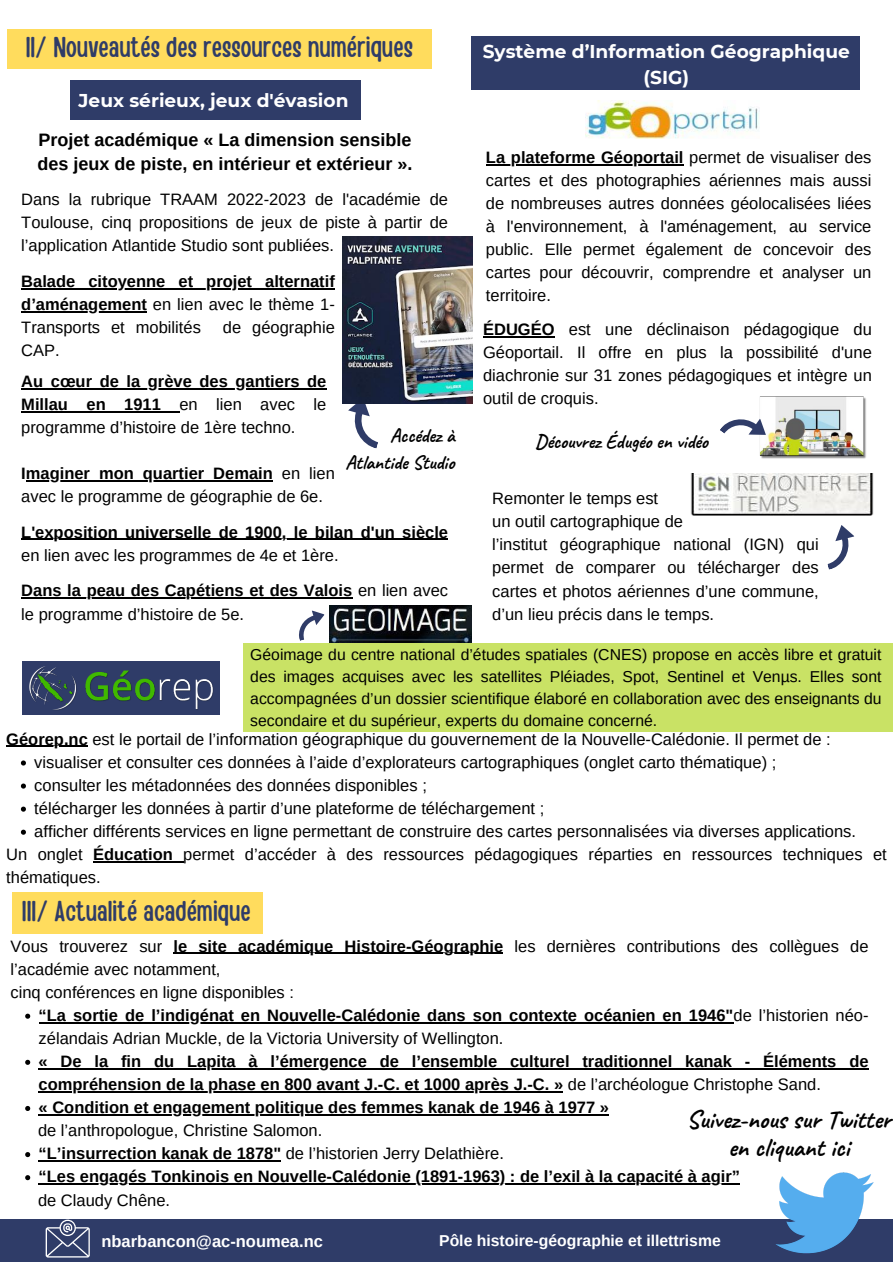
<style>
.page{position:relative;width:893px;height:1263px;background:#fff}
.page>*{position:absolute;margin:0;border:0;box-sizing:border-box;transform-origin:0 0}
.t1{font:28.5px "Handy Casual Condensed";color:#2f3c68}
.t2{font:700 25.58px/28.1px "Caveat";color:#000;text-align:center}
.t3{font:700 19.5px/27px "Caveat";color:#000;text-align:right}
.t4{font:700 18.6px/25.9px "Montserrat";color:#fff;text-align:center}
.t5{font:700 18px/24.8px "Arimo";color:#000}
.t6{font:16.5px/23.1px "Arimo";color:#000;text-align:justify}
.t7{font:700 16.5px/23.1px "Arimo";color:#000}
.t8{font:700 16.5px "Arimo";color:#fff}
.t9{font:15.75px/21.9px "Arimo";color:#000;text-align:justify}
.t10{font:700 15.75px "Arimo";color:#fff}
.s1{font-weight:400}
.s2{font-weight:700}
</style>
<div class="page">
<div style="left:7px;top:29px;width:424px;height:39px;background:#ffdc5d"></div>
<div style="left:70px;top:81px;width:291px;height:39px;background:#2f3c68"></div>
<div style="left:471px;top:36px;width:389px;height:53px;background:#2f3c68"></div>
<div style="left:13px;top:892px;width:250px;height:42px;background:#ffdc5d"></div>
<div style="left:0;top:1219px;width:893px;height:42px;background:#2f3c68"></div>
<img style="left:775px;top:1172px;width:98px;height:81px">
<svg style="left:46px;top:1219px;width:44px;height:38px"></svg>
<svg style="left:342px;top:395px;width:46px;height:54px"></svg>
<img style="left:343px;top:236px;width:129px;height:167px">
<img style="left:585px;top:100px;width:174px;height:39px">
<img style="left:691px;top:473px;width:183px;height:43px">
<svg style="left:827px;top:525px;width:28px;height:45px"></svg>
<img style="left:329px;top:605px;width:142px;height:38px">
<div style="left:22px;top:661px;width:197px;height:54px;background:#2f3c68"></div>
<img style="left:29px;top:666px;width:184px;height:44px">
<img style="left:759px;top:397px;width:107px;height:62px">
<hr style="left:483px;top:336px;width:71px;height:1px;background:#000">
<hr style="left:21px;top:598px;width:331px;height:1px;background:#000">
<svg style="left:720px;top:403px;width:51px;height:51px"></svg>
<svg style="left:299px;top:607px;width:31px;height:34px"></svg>
<div style="left:243px;top:643px;width:650px;height:88px;background:#c9e265"></div>
<svg style="left:25px;top:1014px;width:5px;height:5px"></svg>
<hr style="left:39px;top:1022px;width:694px;height:1px;background:#000">
<svg style="left:25px;top:1060px;width:5px;height:5px"></svg>
<hr style="left:39px;top:1068px;width:829px;height:1px;background:#000">
<hr style="left:39px;top:1091px;width:524px;height:1px;background:#000">
<svg style="left:25px;top:1106px;width:5px;height:5px"></svg>
<hr style="left:39px;top:1114px;width:570px;height:1px;background:#000">
<svg style="left:25px;top:1152px;width:5px;height:5px"></svg>
<hr style="left:39px;top:1160px;width:242px;height:1px;background:#000">
<svg style="left:25px;top:1175px;width:5px;height:5px"></svg>
<hr style="left:39px;top:1183px;width:701px;height:2px;background:#000">
<hr style="left:173px;top:953px;width:330px;height:1px;background:#000">
<hr style="left:486px;top:164px;width:197px;height:1px;background:#000">
<svg style="left:21px;top:760px;width:5px;height:5px"></svg>
<svg style="left:21px;top:783px;width:5px;height:5px"></svg>
<svg style="left:21px;top:806px;width:5px;height:6px"></svg>
<svg style="left:21px;top:830px;width:5px;height:5px"></svg>
<hr style="left:6px;top:746px;width:82px;height:1px;background:#000">
<hr style="left:93px;top:861px;width:90px;height:1px;background:#000">
<hr style="left:21px;top:288px;width:314px;height:1px;background:#000">
<hr style="left:21px;top:311px;width:126px;height:1px;background:#000">
<hr style="left:21px;top:388px;width:305px;height:1px;background:#000">
<hr style="left:21px;top:411px;width:140px;height:1px;background:#000">
<svg style="left:161px;top:411px;width:18px;height:1px"></svg>
<hr style="left:26px;top:480px;width:247px;height:1px;background:#000">
<hr style="left:21px;top:539px;width:427px;height:1px;background:#000">
<p class="t1" style="left:26px;top:28px;width:389px">II/ Nouveautés des ressources numériques</p>
<p class="t4" style="left:79px;top:87px;width:271px">Jeux sérieux, jeux d'évasion</p>
<p class="t5" style="left:37px;top:127px;width:376px">Projet académique « La dimension sensible des jeux de piste, en intérieur et extérieur ».</p>
<p class="t6" style="left:21px;top:188px;width:428px">Dans la rubrique TRAAM 2022-2023 de l'académie de Toulouse, cinq propositions de jeux de piste à partir de l’application Atlantide Studio sont publiées.</p>
<p class="t7" style="left:21px;top:270px;width:315px;text-align:justify">Balade citoyenne et projet alternatif d’aménagement <span class="s1">en lien avec le thème 1- Transports et mobilités</span></p>
<p class="t6" style="left:223px;top:316px;width:113px">de géographie</p>
<p class="t6" style="left:21px;top:339px;width:40px">CAP.</p>
<p class="t6" style="left:21px;top:370px;width:307px"><span class="s2">Au cœur de la grève des gantiers de Millau en 1911</span> en lien avec le programme d’histoire de 1ère techno.</p>
<p class="t6" style="left:21px;top:462px;width:315px"><span class="s2">Imaginer mon quartier Demain</span> en lien avec le programme de géographie de 6e.</p>
<p class="t7" style="left:21px;top:520px;width:428px">L'exposition universelle de 1900, le bilan d'un siècle <span class="s1">en lien avec les programmes de 4e et 1ère.</span></p>
<p class="t3" style="left:345px;top:422px;width:110px">Accédez à<br>Atlantide Studio</p>
<p class="t6" style="left:21px;top:579px;width:428px"><span class="s2">Dans la peau des Capétiens et des Valois</span> en lien avec le programme d’histoire de 5e.</p>
<p class="t4" style="left:483px;top:38px;width:368px">Système d’Information Géographique (SIG)</p>
<p class="t6" style="left:486px;top:146px;width:387px"><span class="s2">La plateforme Géoportail</span> permet de visualiser des cartes et des photographies aériennes mais aussi de nombreuses autres données géolocalisées liées à l'environnement, à l'aménagement, au service public. Elle permet également de concevoir des cartes pour découvrir, comprendre et analyser un territoire.</p>
<p class="t6" style="left:483px;top:318px;width:390px"><span class="s2">ÉDUGÉO</span> est une déclinaison pédagogique du Géoportail. Il offre en plus la possibilité d'une diachronie sur 31 zones pédagogiques et intègre un outil de croquis.</p>
<p class="t3" style="left:535px;top:428px;width:174px">Découvrez Édugéo en vidéo</p>
<p class="t6" style="left:492px;top:487px;width:167px">Remonter le temps est</p>
<p class="t6" style="left:492px;top:510px;width:192px">un outil cartographique de</p>
<p class="t6" style="left:492px;top:533px;width:328px">l’institut géographique national (IGN) qui permet de comparer ou télécharger des cartes et photos aériennes d’une commune, d’un lieu précis dans le temps.</p>
<p class="t9" style="left:250px;top:644px;width:633px">Géoimage du centre national d’études spatiales (CNES) propose en accès libre et gratuit des images acquises avec les satellites Pléiades, Spot, Sentinel et Venµs. Elles sont accompagnées d’un dossier scientifique élaboré en collaboration avec des enseignants du secondaire et du supérieur, experts du domaine concerné.</p>
<p class="t6" style="left:34px;top:750px;width:743px">visualiser et consulter ces données à l’aide d’explorateurs cartographiques (onglet carto thématique) ;</p>
<p class="t6" style="left:34px;top:773px;width:394px">consulter les métadonnées des données disponibles ;</p>
<p class="t6" style="left:34px;top:797px;width:511px">télécharger les données à partir d’une plateforme de téléchargement ;</p>
<p class="t6" style="left:34px;top:820px;width:823px">afficher différents services en ligne permettant de construire des cartes personnalisées via diverses applications.</p>
<p class="t6" style="left:6px;top:727px;width:826px"><span class="s2">Géorep.nc</span> est le portail de l’information géographique du gouvernement de la Nouvelle-Calédonie. Il permet de :</p>
<p class="t6" style="left:6px;top:843px;width:882px">Un onglet <span class="s2">Éducation</span> permet d’accéder à des ressources pédagogiques réparties en ressources techniques et thématiques.</p>
<p class="t1" style="left:22px;top:893px;width:230px">III/ Actualité académique</p>
<p class="t6" style="left:11px;top:934px;width:859px">Vous trouverez sur <span class="s2">le site académique Histoire-Géographie</span> les dernières contributions des collègues de l’académie avec notamment,</p>
<p class="t6" style="left:11px;top:980px;width:285px">cinq conférences en ligne disponibles :</p>
<p class="t6" style="left:39px;top:1004px;width:831px"><span class="s2">“La sortie de l’indigénat en Nouvelle-Calédonie dans son contexte océanien en 1946"</span>de l’historien néo&shy;zélandais Adrian Muckle, de la Victoria University of Wellington.</p>
<p class="t7" style="left:39px;top:1050px;width:831px">« De la fin du Lapita à l’émergence de l’ensemble culturel traditionnel kanak - Éléments de compréhension de la phase en 800 avant J.-C. et 1000 après J.-C. » <span class="s1">de l’archéologue Christophe Sand.</span></p>
<p class="t7" style="left:39px;top:1096px;width:572px">« Condition et engagement politique des femmes kanak de 1946 à 1977 »</p>
<p class="t6" style="left:39px;top:1142px;width:467px"><span class="s2">“L’insurrection kanak de 1878"</span> de l’historien Jerry Delathière.</p>
<p class="t7" style="left:39px;top:1165px;width:703px">“Les engagés Tonkinois en Nouvelle-Calédonie (1891-1963) : de l’exil à la capacité à agir”</p>
<p class="t2" style="left:686px;top:1105px;width:206px">Suivez-nous sur Twitter en cliquant ici</p>
<p class="t6" style="left:38px;top:1119px;width:286px">de l’anthropologue, Christine Salomon.</p>
<p class="t6" style="left:38px;top:1188px;width:134px">de Claudy Chêne.</p>
<p class="t8" style="left:101px;top:1232px;width:223px">nbarbancon@ac-noumea.nc</p>
<p class="t10" style="left:439px;top:1232px;width:283px">Pôle histoire-géographie et illettrisme</p>
</div>
